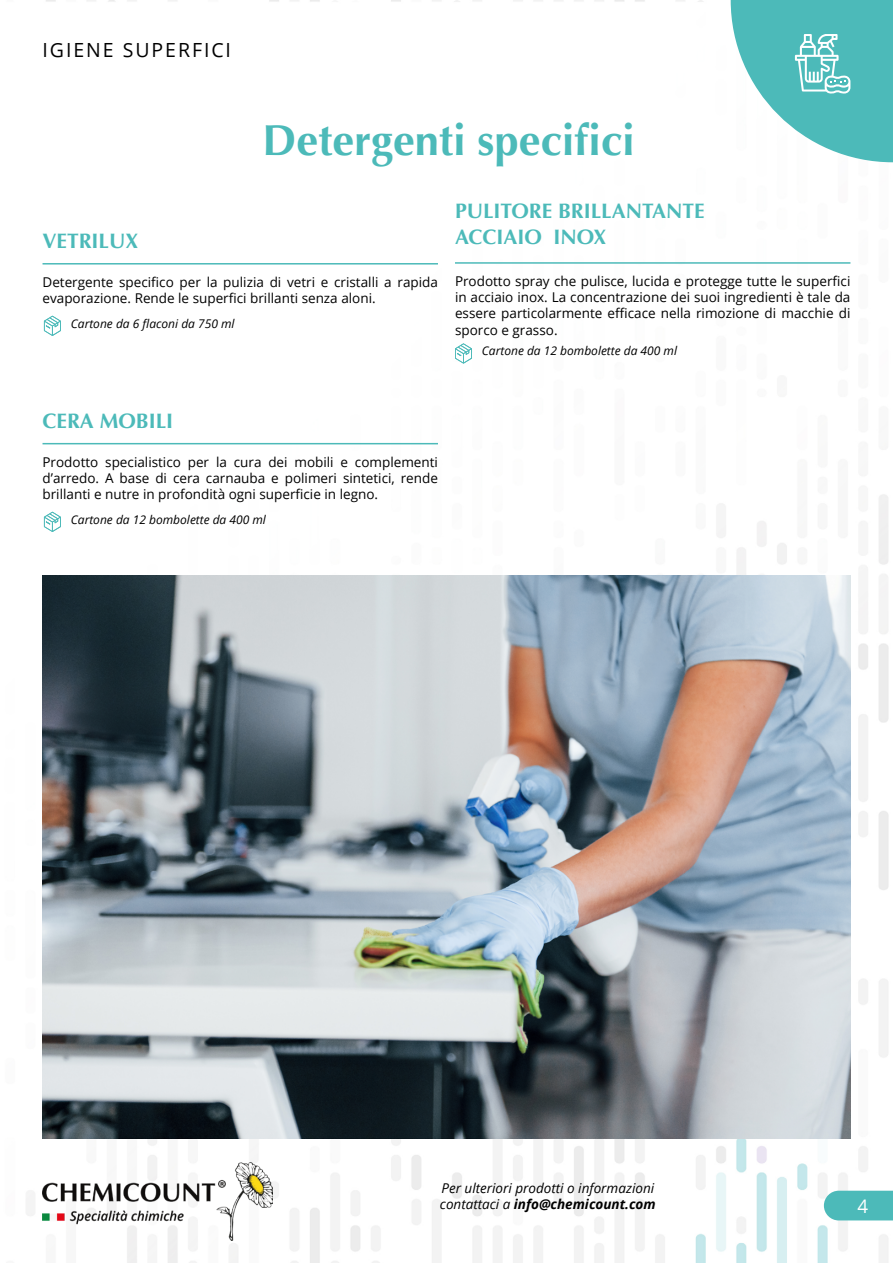
<style>
.page{position:relative;width:893px;height:1263px;background:#fff}
.page>*{position:absolute;margin:0;border:0;box-sizing:border-box;transform-origin:0 0}
.t1{font:700 43.5px "Optima";color:#4cbab9}
.t2{font:700 21px/25.2px "Optima";color:#4cbab9}
.t3{font:19.5px "Open Sans";letter-spacing:.1em;color:#000}
.t4{font:18.75px "Open Sans";color:#fff}
.t5{font:13.5px/16.2px "Open Sans";color:#000;text-align:justify}
.t6{font:italic 13.5px/16.2px "Open Sans";color:#000}
.t7{font:italic 12px "Open Sans";color:#000}
.s1{font-weight:700}
</style>
<div class="page">
<img style="left:26px;top:0;width:867px;height:1263px">
<img style="left:43px;top:1163px;width:229px;height:77px">
<div style="left:824px;top:1191px;width:69px;height:29px;background:#4cbab9"></div>
<svg style="left:731px;top:0;width:162px;height:162px"></svg>
<img style="left:43px;top:575px;width:807px;height:564px">
<svg style="left:44px;top:316px;width:17px;height:20px"></svg>
<svg style="left:44px;top:512px;width:17px;height:20px"></svg>
<svg style="left:455px;top:343px;width:17px;height:21px"></svg>
<hr style="left:43px;top:263px;width:395px;height:2px;background:#4cbab9">
<hr style="left:43px;top:443px;width:395px;height:1px;background:#4cbab9">
<hr style="left:455px;top:262px;width:395px;height:2px;background:#4cbab9">
<h3 class="t3" style="left:43px;top:37px;width:190px">IGIENE SUPERFICI</h3>
<h2 class="t2" style="left:43px;top:228px;width:97px">VETRILUX</h2>
<h1 class="t1" style="left:262px;top:115px;width:374px">Detergenti specifici</h1>
<h2 class="t2" style="left:455px;top:199px;width:251px">PULITORE BRILLANTANTE<br>ACCIAIO INOX</h2>
<p class="t5" style="left:43px;top:273px;width:397px">Detergente specifico per la pulizia di vetri e cristalli a rapida evaporazione. Rende le superfici brillanti senza aloni.</p>
<p class="t7" style="left:71px;top:315px;width:165px">Cartone da 6 flaconi da 750 ml</p>
<p class="t5" style="left:455px;top:273px;width:397px">Prodotto spray che pulisce, lucida e protegge tutte le superfici in acciaio inox. La concentrazione dei suoi ingredienti è tale da essere particolarmente efficace nella rimozione di macchie di sporco e grasso.</p>
<p class="t7" style="left:482px;top:343px;width:197px">Cartone da 12 bombolette da 400 ml</p>
<h2 class="t2" style="left:43px;top:408px;width:132px">CERA MOBILI</h2>
<p class="t5" style="left:43px;top:453px;width:397px">Prodotto specialistico per la cura dei mobili e complementi d’arredo. A base di cera carnauba e polimeri sintetici, rende brillanti e nutre in profondità ogni superficie in legno.</p>
<p class="t7" style="left:71px;top:511px;width:197px">Cartone da 12 bombolette da 400 ml</p>
<p class="t6" style="left:440px;top:1180px;width:217px">Per ulteriori prodotti o informazioni contattaci a <span class="s1">info@chemicount.com</span></p>
<h3 class="t4" style="left:858px;top:1193px;width:12px">4</h3>
</div>
